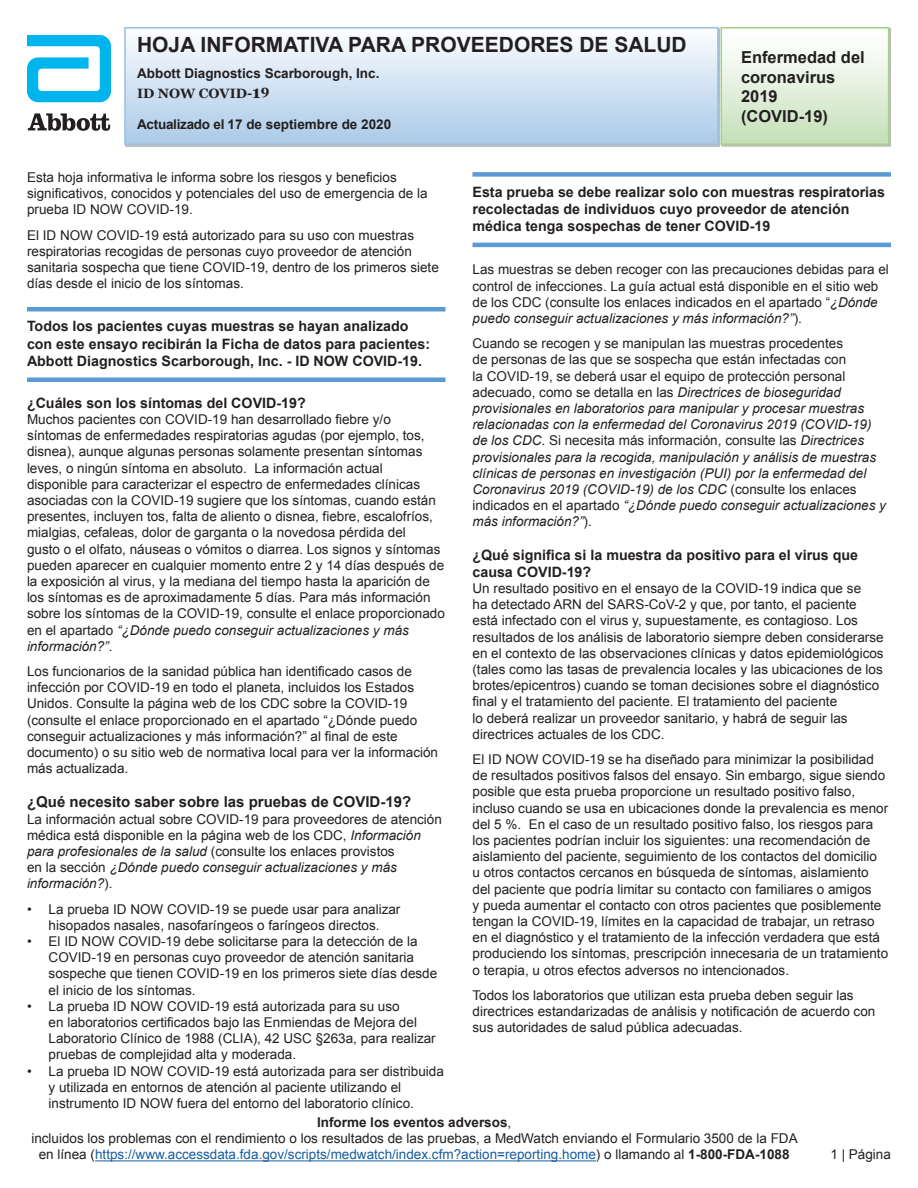
<style>
.page{position:relative;width:918px;height:1188px;background:#fff}
.page>*{position:absolute;margin:0;border:0;box-sizing:border-box;transform-origin:0 0}
.t1{font:700 21px "Arial";color:#231f20}
.t2{font:700 16.5px/19.8px "Arial";color:#231f20}
.t3{font:700 15px "Arial";color:#231f20}
.t4{font:700 14.25px/17.1px "Arial";color:#231f20}
.t5{font:13.5px/16.2px "Arial";color:#231f20}
.t6{font:italic 13.5px/16.2px "Arial";color:#231f20}
.t7{font:700 13.5px "Arial";color:#231f20}
.t8{font:700 13.5px "Georgia";color:#231f20}
.s1{font-size:17.25px}
.s2{font-style:italic}
.s3{font-style:normal}
.s4{font-weight:700}
.s5{color:#175d9e}
</style>
<div class="page">
<hr style="left:95px;top:1160px;width:501px;height:1px;background:#175d9e">
<div style="left:125px;top:28px;width:593px;height:116px;background:linear-gradient(to bottom,#fdfdfe,#aacae8)"></div>
<div style="left:124px;top:27px;width:595px;height:118px;border:2px solid #9cc2e5"></div>
<svg style="left:27px;top:35px;width:84px;height:67px"></svg>
<svg style="left:28px;top:113px;width:82px;height:18px"></svg>
<div style="left:722px;top:28px;width:169px;height:119px;background:#231f20;opacity:.3"></div>
<div style="left:721px;top:28px;width:168px;height:116px;background:linear-gradient(to bottom,#fff,#c6e0ba)"></div>
<div style="left:720px;top:27px;width:169px;height:118px;border:2px solid #a8d08d"></div>
<hr style="left:27px;top:307px;width:419px;height:4px;background:#5b9bd5">
<div style="left:27px;top:377px;width:419px;height:5px;background:#5b9bd5"></div>
<div style="left:472px;top:172px;width:419px;height:5px;background:#5b9bd5"></div>
<hr style="left:472px;top:243px;width:419px;height:4px;background:#5b9bd5">
<h1 class="t1" style="left:137px;top:31px;width:551px">HOJA INFORMATIVA PARA PROVEEDORES DE SALUD</h1>
<p class="t7" style="left:137px;top:64px;width:244px">Abbott Diagnostics Scarborough, Inc.</p>
<p class="t8" style="left:137px;top:83px;width:134px">ID NOW COVID-<span class="s1">1</span>9</p>
<p class="t7" style="left:137px;top:115px;width:256px">Actualizado el 17 de septiembre de 2020</p>
<p class="t2" style="left:741px;top:48px;width:125px">Enfermedad del coronavirus<br>2019 (COVID-19)</p>
<p class="t5" style="left:27px;top:169px;width:402px">Esta hoja informativa le informa sobre los riesgos y beneficios significativos, conocidos y potenciales del uso de emergencia de la prueba ID NOW COVID-19.</p>
<p class="t5" style="left:27px;top:227px;width:413px">El ID NOW COVID-19 está autorizado para su uso con muestras respiratorias recogidas de personas cuyo proveedor de atención sanitaria sospecha que tiene COVID-19, dentro de los primeros siete días desde el inicio de los síntomas.</p>
<p class="t4" style="left:27px;top:318px;width:405px">Todos los pacientes cuyas muestras se hayan analizado con este ensayo recibirán la Ficha de datos para pacientes:<br>Abbott Diagnostics Scarborough, Inc. - ID NOW COVID-19.</p>
<p class="t4" style="left:27px;top:395px;width:280px">¿Cuáles son los síntomas del COVID-19?</p>
<p class="t5" style="left:27px;top:411px;width:419px">Muchos pacientes con COVID-19 han desarrollado fiebre y/o síntomas de enfermedades respiratorias agudas (por ejemplo, tos, disnea), aunque algunas personas solamente presentan síntomas leves, o ningún síntoma en absoluto. La información actual disponible para caracterizar el espectro de enfermedades clínicas asociadas con la COVID-19 sugiere que los síntomas, cuando están presentes, incluyen tos, falta de aliento o disnea, fiebre, escalofríos, mialgias, cefaleas, dolor de garganta o la novedosa pérdida del<br>gusto o el olfato, náuseas o vómitos o diarrea. Los signos y síntomas pueden aparecer en cualquier momento entre 2 y 14 días después de la exposición al virus, y la mediana del tiempo hasta la aparición de los síntomas es de aproximadamente 5 días. Para más información sobre los síntomas de la COVID-19, consulte el enlace proporcionado en el apartado <span class="s2">“¿Dónde puedo conseguir actualizaciones y más información?”</span>.</p>
<p class="t5" style="left:27px;top:663px;width:413px">Los funcionarios de la sanidad pública han identificado casos de infección por COVID-19 en todo el planeta, incluidos los Estados Unidos. Consulte la página web de los CDC sobre la COVID-19 (consulte el enlace proporcionado en el apartado “¿Dónde puedo conseguir actualizaciones y más información?” al final de este documento) o su sitio web de normativa local para ver la información más actualizada.</p>
<p class="t3" style="left:27px;top:792px;width:386px">¿Qué necesito saber sobre las pruebas de COVID-19?</p>
<p class="t5" style="left:27px;top:811px;width:416px">La información actual sobre COVID-19 para proveedores de atención médica está disponible en la página web de los CDC, <span class="s2">Información para profesionales de la salud</span> (consulte los enlaces provistos<br>en la sección <span class="s2">¿Dónde puedo conseguir actualizaciones y más información?</span>).</p>
<p class="t5" style="left:27px;top:901px;width:375px;text-align:center">• La prueba ID NOW COVID-19 se puede usar para analizar hisopados nasales, nasofaríngeos o faríngeos directos.</p>
<p class="t5" style="left:49px;top:933px;width:390px;text-indent:-22px">• El ID NOW COVID-19 debe solicitarse para la detección de la COVID-19 en personas cuyo proveedor de atención sanitaria sospeche que tienen COVID-19 en los primeros siete días desde el inicio de los síntomas.</p>
<p class="t5" style="left:49px;top:998px;width:389px;text-indent:-22px">• La prueba ID NOW COVID-19 está autorizada para su uso<br>en laboratorios certificados bajo las Enmiendas de Mejora del Laboratorio Clínico de 1988 (CLIA), 42 USC §263a, para realizar pruebas de complejidad alta y moderada.</p>
<p class="t5" style="left:49px;top:1063px;width:397px;text-indent:-22px">• La prueba ID NOW COVID-19 está autorizada para ser distribuida y utilizada en entornos de atención al paciente utilizando el instrumento ID NOW fuera del entorno del laboratorio clínico.</p>
<p class="t4" style="left:472px;top:184px;width:414px">Esta prueba se debe realizar solo con muestras respiratorias recolectadas de individuos cuyo proveedor de atención médica tenga sospechas de tener COVID-19</p>
<p class="t5" style="left:472px;top:262px;width:418px">Las muestras se deben recoger con las precauciones debidas para el control de infecciones. La guía actual está disponible en el sitio web de los CDC (consulte los enlaces indicados en el apartado “<span class="s2">¿Dónde puedo conseguir actualizaciones y más información?”</span>).</p>
<p class="t6" style="left:472px;top:336px;width:415px"><span class="s3">Cuando se recogen y se manipulan las muestras procedentes<br>de personas de las que se sospecha que están infectadas con<br>la COVID-19, se deberá usar el equipo de protección personal adecuado, como se detalla en las</span> Directrices de bioseguridad provisionales en laboratorios para manipular y procesar muestras relacionadas con la enfermedad del Coronavirus 2019 (COVID-19) de los CDC<span class="s3">. Si necesita más información, consulte las</span> Directrices provisionales para la recogida, manipulación y análisis de muestras clínicas de personas en investigación (PUI) por la enfermedad del Coronavirus 2019 (COVID-19) de los CDC <span class="s3">(consulte los enlaces indicados en el apartado</span> “¿Dónde puedo conseguir actualizaciones y más información?”<span class="s3">).</span></p>
<p class="t4" style="left:472px;top:547px;width:387px">¿Qué significa si la muestra da positivo para el virus que causa COVID-19?</p>
<p class="t5" style="left:472px;top:580px;width:413px">Un resultado positivo en el ensayo de la COVID-19 indica que se<br>ha detectado ARN del SARS-CoV-2 y que, por tanto, el paciente está infectado con el virus y, supuestamente, es contagioso. Los resultados de los análisis de laboratorio siempre deben considerarse en el contexto de las observaciones clínicas y datos epidemiológicos (tales como las tasas de prevalencia locales y las ubicaciones de los brotes/epicentros) cuando se toman decisiones sobre el diagnóstico final y el tratamiento del paciente. El tratamiento del paciente<br>lo deberá realizar un proveedor sanitario, y habrá de seguir las directrices actuales de los CDC.</p>
<p class="t5" style="left:472px;top:751px;width:417px">El ID NOW COVID-19 se ha diseñado para minimizar la posibilidad de resultados positivos falsos del ensayo. Sin embargo, sigue siendo posible que esta prueba proporcione un resultado positivo falso, incluso cuando se usa en ubicaciones donde la prevalencia es menor del 5 %. En el caso de un resultado positivo falso, los riesgos para los pacientes podrían incluir los siguientes: una recomendación de aislamiento del paciente, seguimiento de los contactos del domicilio<br>u otros contactos cercanos en búsqueda de síntomas, aislamiento del paciente que podría limitar su contacto con familiares o amigos<br>y pueda aumentar el contacto con otros pacientes que posiblemente tengan la COVID-19, límites en la capacidad de trabajar, un retraso en el diagnóstico y el tratamiento de la infección verdadera que está produciendo los síntomas, prescripción innecesaria de un tratamiento o terapia, u otros efectos adversos no intencionados.</p>
<p class="t5" style="left:472px;top:987px;width:404px">Todos los laboratorios que utilizan esta prueba deben seguir las directrices estandarizadas de análisis y notificación de acuerdo con sus autoridades de salud pública adecuadas.</p>
<p class="t5" style="left:31px;top:1114px;width:768px;text-align:center"><span class="s4">Informe los eventos adversos</span>,<br>incluidos los problemas con el rendimiento o los resultados de las pruebas, a MedWatch enviando el Formulario 3500 de la FDA en línea (<span class="s5">https://www.accessdata.fda.gov/scripts/medwatch/index.cfm?action=reporting.home</span>) o llamando al <span class="s4">1-800-FDA-1088</span></p>
<p class="t5" style="left:830px;top:1146px;width:62px">1 | Página</p>
</div>
